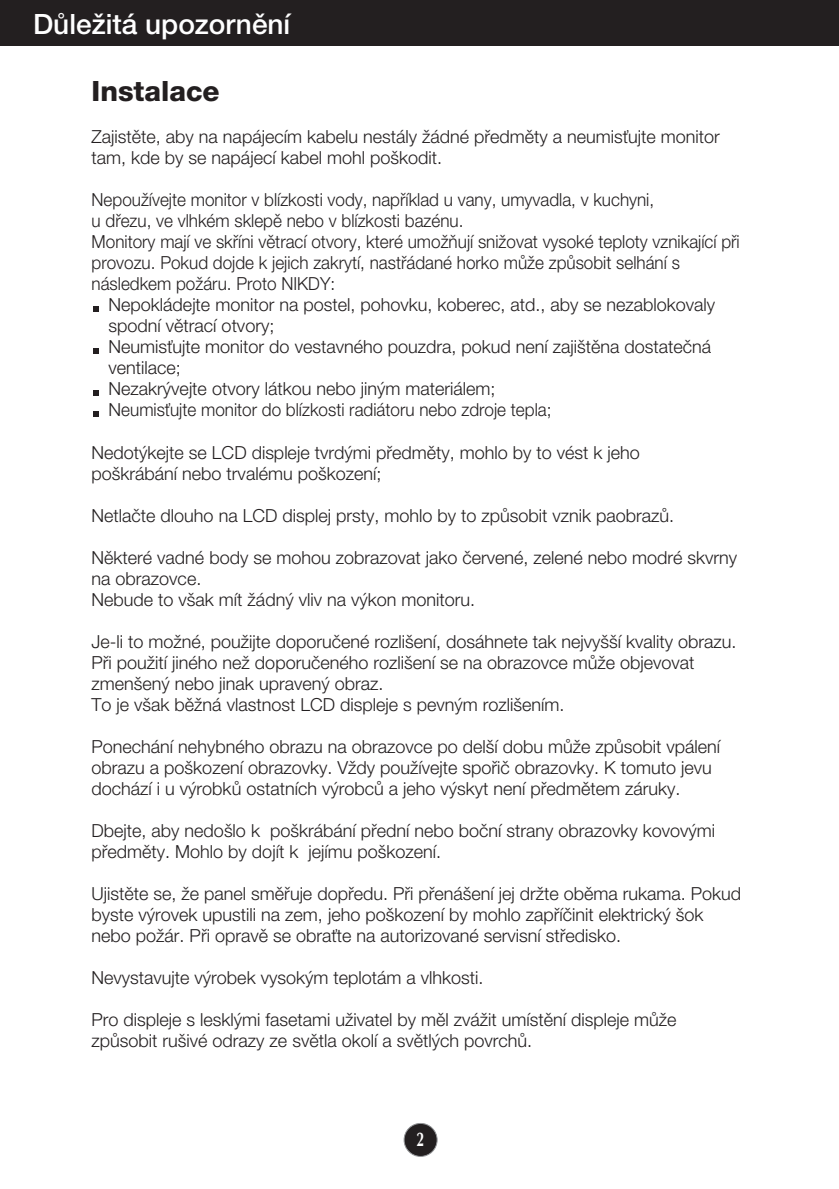
<style>
.page{position:relative;width:839px;height:1189px;background:#fff}
.page>*{position:absolute;margin:0;border:0;box-sizing:border-box;transform-origin:0 0}
.t1{font:500 28px "Helvetica Neue CE";color:#fff}
.t2{font:800 28px "Helvetica Neue CE";color:#231f20}
.t3{font:700 20px "Optima";color:#fff;scale:.7 1}
.t4{font:300 18px/21px "Helvetica Neue CE";color:#231f20}
.t5{font:300 18px/21px "Helvetica Neue CE";color:#231f20;scale:.95 1}
</style>
<div class="page">
<div style="left:404px;top:1123px;width:33px;height:33px;background:#231f20;border-radius:50%"></div>
<div style="left:403px;top:1123px;width:34px;height:34px;border:2px solid #939598;border-radius:50%"></div>
<div style="left:0;top:0;width:839px;height:45px;background:#231f20"></div>
<svg style="left:94px;top:411px;width:5px;height:5px"></svg>
<svg style="left:94px;top:390px;width:5px;height:5px"></svg>
<svg style="left:94px;top:348px;width:5px;height:5px"></svg>
<svg style="left:94px;top:306px;width:5px;height:5px"></svg>
<h1 class="t1" style="left:33px;top:14px;width:259px">DÛleÏitá upozornûní</h1>
<h1 class="t2" style="left:92px;top:81px;width:130px">Instalace</h1>
<p class="t4" style="left:92px;top:129px;width:629px">Zajistûte, aby na napájecím kabelu nestály Ïádné pfiedmûty a neumisÈujte monitor tam, kde by se napájecí kabel mohl po‰kodit.</p>
<p class="t5" style="left:92px;top:192px;width:683px">NepouÏívejte monitor v blízkosti vody, napfiíklad u vany, umyvadla, v kuchyni,<br>u dfiezu, ve vlhkém sklepû nebo v blízkosti bazénu.<br>Monitory mají ve skfiíni vûtrací otvory, které umoÏÀují sniÏovat vysoké teploty vznikající pfii provozu. Pokud dojde k jejich zakrytí, nastfiádané horko mÛÏe zpÛsobit selhání s následkem poÏáru. Proto NIKDY:</p>
<p class="t4" style="left:109px;top:297px;width:608px">Nepokládejte monitor na postel, pohovku, koberec, atd., aby se nezablokovaly spodní vûtrací otvory;<br>NeumisÈujte monitor do vestavného pouzdra, pokud není zaji‰tûna dostateãná ventilace;<br>Nezakr˘vejte otvory látkou nebo jin˘m materiálem;<br>NeumisÈujte monitor do blízkosti radiátoru nebo zdroje tepla;</p>
<p class="t4" style="left:92px;top:444px;width:549px">Nedot˘kejte se LCD displeje tvrd˘mi pfiedmûty, mohlo by to vést k jeho po‰krábání nebo trvalému po‰kození;</p>
<p class="t4" style="left:92px;top:507px;width:584px">Netlaãte dlouho na LCD displej prsty, mohlo by to zpÛsobit vznik paobrazÛ.</p>
<p class="t4" style="left:92px;top:549px;width:647px">Nûkteré vadné body se mohou zobrazovat jako ãervené, zelené nebo modré skvrny na obrazovce.<br>Nebude to v‰ak mít Ïádn˘ vliv na v˘kon monitoru.</p>
<p class="t4" style="left:92px;top:633px;width:646px">Je-li to moÏné, pouÏijte doporuãené rozli‰ení, dosáhnete tak nejvy‰‰í kvality obrazu.<br>Pfii pouÏití jiného neÏ doporuãeného rozli‰ení se na obrazovce mÛÏe objevovat zmen‰en˘ nebo jinak upraven˘ obraz.<br>To je v‰ak bûÏná vlastnost LCD displeje s pevn˘m rozli‰ením.</p>
<p class="t4" style="left:92px;top:738px;width:630px">Ponechání nehybného obrazu na obrazovce po del‰í dobu mÛÏe zpÛsobit vpálení obrazu a po‰kození obrazovky. VÏdy pouÏívejte spofiiã obrazovky. K tomuto jevu dochází i u v˘robkÛ ostatních v˘robcÛ a jeho v˘skyt není pfiedmûtem záruky.</p>
<p class="t4" style="left:92px;top:822px;width:625px">Dbejte, aby nedo‰lo k po‰krábání pfiední nebo boãní strany obrazovky kovov˘mi pfiedmûty. Mohlo by dojít k jejímu po‰kození.</p>
<p class="t4" style="left:92px;top:885px;width:651px">Ujistûte se, Ïe panel smûfiuje dopfiedu. Pfii pfiená‰ení jej drÏte obûma rukama. Pokud byste v˘rovek upustili na zem, jeho po‰kození by mohlo zapfiíãinit elektrick˘ ‰ok nebo poÏár. Pfii opravû se obraÈte na autorizované servisní stfiedisko.</p>
<p class="t4" style="left:92px;top:969px;width:393px">Nevystavujte v˘robek vysok˘m teplotám a vlhkosti.</p>
<p class="t4" style="left:92px;top:1011px;width:586px">Pro displeje s leskl˘mi fasetami uÏivatel by mûl zváÏit umístûní displeje mÛÏe zpÛsobit ru‰ivé odrazy ze svûtla okolí a svûtl˘ch povrchÛ.</p>
<p class="t3" style="left:416px;top:1131px;width:13px">2</p>
</div>
